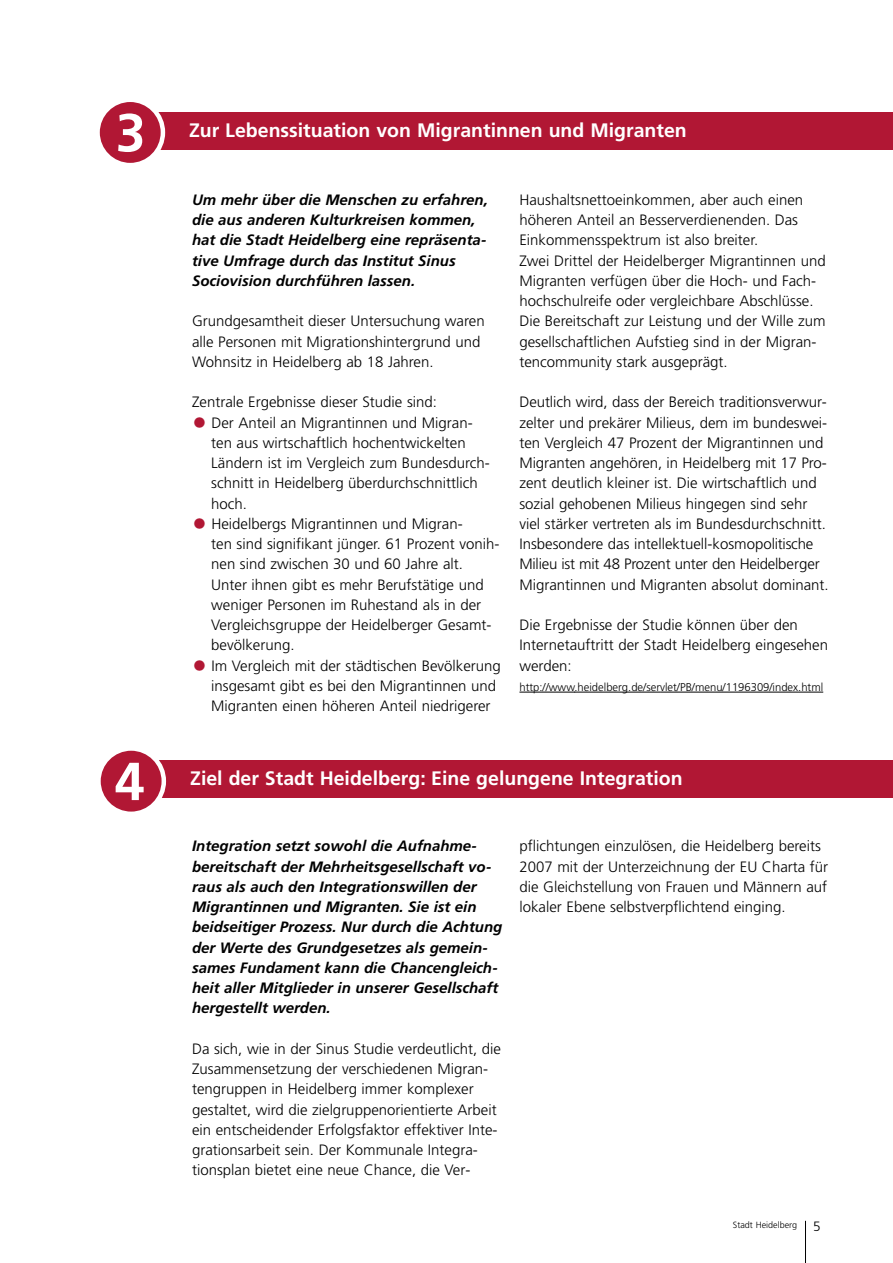
<style>
.page{position:relative;width:893px;height:1263px;background:#fff}
.page>*{position:absolute;margin:0;border:0;box-sizing:border-box;transform-origin:0 0}
.t1{font:700 53.4px "Frutiger";color:#fff}
.t2{font:700 19.5px "Frutiger";color:#fff}
.t3{font:300 15px/20.2px "Frutiger";color:#000}
.t4{font:italic 700 15px/20.2px "Frutiger";color:#000}
.t5{font:300 11.25px "Frutiger";color:#000}
.t6{font:300 9px "Frutiger";color:#000}
.s1{font-size:30px;color:#b11734}
.s2{font-size:13.5px}
</style>
<div class="page">
<hr style="left:805px;top:1221px;width:1px;height:42px;background:#000">
<hr style="left:519px;top:692px;width:56px;height:1px;background:#000">
<hr style="left:574px;top:692px;width:48px;height:1px;background:#000">
<hr style="left:622px;top:692px;width:38px;height:1px;background:#000">
<hr style="left:660px;top:692px;width:163px;height:1px;background:#000">
<div style="left:132px;top:112px;width:760px;height:37px;background:#b11734"></div>
<svg style="left:99px;top:102px;width:66px;height:61px"></svg>
<div style="left:133px;top:760px;width:759px;height:37px;background:#b11734"></div>
<svg style="left:100px;top:750px;width:66px;height:62px"></svg>
<p class="t1" style="left:116px;top:111px;width:31px">3</p>
<p class="t2" style="left:189px;top:122px;width:499px">Zur Lebenssituation von Migrantinnen und Migranten</p>
<p class="t1" style="left:115px;top:760px;width:31px">4</p>
<p class="t4" style="left:192px;top:191px;width:297px">Um mehr über die Menschen zu erfahren, die aus anderen Kulturkreisen kommen, hat die Stadt Heidelberg eine repräsenta&shy;tive Umfrage durch das Institut Sinus Sociovision durchführen lassen.</p>
<p class="t3" style="left:192px;top:312px;width:294px">Grundgesamtheit dieser Untersuchung waren alle Personen mit Migrationshintergrund und<br>Wohnsitz in Heidelberg ab 18 Jahren.</p>
<p class="t3" style="left:192px;top:393px;width:246px">Zentrale Ergebnisse dieser Studie sind:</p>
<p class="t3" style="left:211px;top:413px;width:280px;text-indent:-19px"><span class="s1">•</span> Der Anteil an Migrantinnen und Migran&shy;ten aus wirtschaftlich hochentwickelten Ländern ist im Vergleich zum Bundesdurch&shy;schnitt in Heidelberg überdurchschnittlich hoch.</p>
<p class="t3" style="left:211px;top:515px;width:290px;text-indent:-19px"><span class="s1">•</span> Heidelbergs Migrantinnen und Migran-<br>ten sind signifikant jünger. 61 Prozent vonih&shy;nen sind zwischen 30 und 60 Jahre alt.<br>Unter ihnen gibt es mehr Berufstätige und weniger Personen im Ruhestand als in der Vergleichsgruppe der Heidelberger Gesamt&shy;bevölkerung.</p>
<p class="t3" style="left:211px;top:656px;width:291px;text-indent:-19px"><span class="s1">•</span> Im Vergleich mit der städtischen Bevölkerung insgesamt gibt es bei den Migrantinnen und<br>Migranten einen höheren Anteil niedrigerer</p>
<p class="t3" style="left:519px;top:191px;width:308px">Haushaltsnettoeinkommen, aber auch einen höheren Anteil an Besserverdienenden. Das Einkommensspektrum ist also breiter.<br>Zwei Drittel der Heidelberger Migrantinnen und Migranten verfügen über die Hoch- und Fach&shy;hochschulreife oder vergleichbare Abschlüsse.<br>Die Bereitschaft zur Leistung und der Wille zum gesellschaftlichen Aufstieg sind in der Migran&shy;tencommunity stark ausgeprägt.</p>
<p class="t3" style="left:519px;top:393px;width:311px">Deutlich wird, dass der Bereich traditionsverwur&shy;zelter und prekärer Milieus, dem im bundeswei&shy;ten Vergleich 47 Prozent der Migrantinnen und Migranten angehören, in Heidelberg mit 17 Pro&shy;zent deutlich kleiner ist. Die wirtschaftlich und sozial gehobenen Milieus hingegen sind sehr viel stärker vertreten als im Bundesdurchschnitt.<br>Insbesondere das intellektuell-kosmopolitische Milieu ist mit 48 Prozent unter den Heidelberger Migrantinnen und Migranten absolut dominant.</p>
<p class="t3" style="left:519px;top:616px;width:310px">Die Ergebnisse der Studie können über den<br>Internetauftritt der Stadt Heidelberg eingesehen werden:</p>
<p class="t5" style="left:519px;top:682px;width:305px">http://www.heidelberg.de/servlet/PB/menu/1196309/index.html</p>
<p class="t2" style="left:190px;top:770px;width:494px">Ziel der Stadt Heidelberg: Eine gelungene Integration</p>
<p class="t4" style="left:192px;top:837px;width:312px">Integration setzt sowohl die Aufnahme&shy;bereitschaft der Mehrheitsgesellschaft vo&shy;raus als auch den Integrationswillen der Migrantinnen und Migranten. Sie ist ein beidseitiger Prozess. Nur durch die Achtung der Werte des Grundgesetzes als gemein&shy;sames Fundament kann die Chancengleich&shy;heit aller Mitglieder in unserer Gesellschaft hergestellt werden.</p>
<p class="t3" style="left:192px;top:1040px;width:310px">Da sich, wie in der Sinus Studie verdeutlicht, die Zusammensetzung der verschiedenen Migran&shy;tengruppen in Heidelberg immer komplexer gestaltet, wird die zielgruppenorientierte Arbeit ein entscheidender Erfolgsfaktor effektiver Inte&shy;grationsarbeit sein. Der Kommunale Integra&shy;tionsplan bietet eine neue Chance, die Ver-</p>
<p class="t3" style="left:519px;top:837px;width:310px">pflichtungen einzulösen, die Heidelberg bereits 2007 mit der Unterzeichnung der EU Charta für die Gleichstellung von Frauen und Männern auf lokaler Ebene selbstverpflichtend einging.</p>
<p class="t6" style="left:733px;top:1221px;width:89px">Stadt Heidelberg <span class="s2">5</span></p>
</div>
